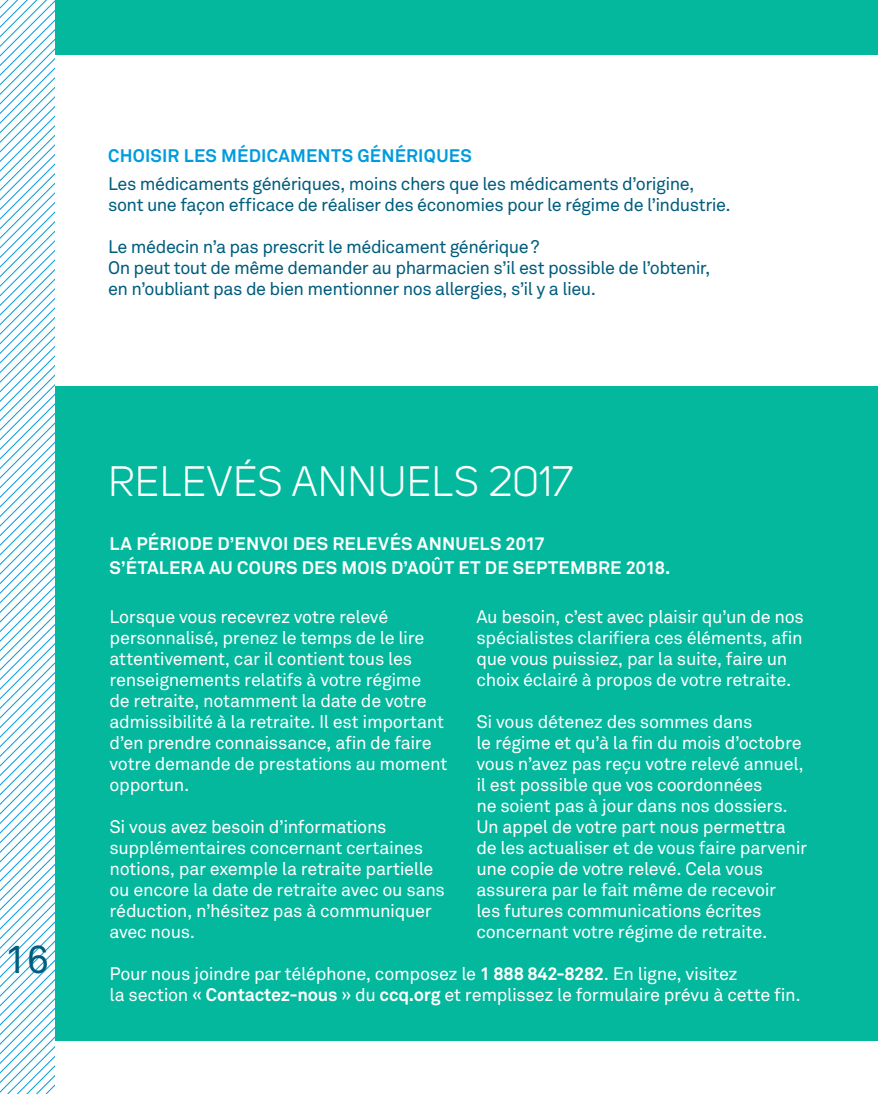
<style>
.page{position:relative;width:878px;height:1094px;background:#fff}
.page>*{position:absolute;margin:0;border:0;box-sizing:border-box;transform-origin:0 0}
.t1{font:42px "Uni Sans";letter-spacing:.02em;color:#fff}
.t2{font:39px "Akkurat Pro";color:#005d7d}
.t3{font:18px/21px "Akkurat Pro";letter-spacing:-.015em;color:#fff}
.t4{font:18px/21px "Akkurat Pro";letter-spacing:-.025em;color:#005d7d}
.t5{font:700 18px/24px "Akkurat Pro";letter-spacing:.01em;color:#fff}
.t6{font:700 18px "Akkurat Pro";letter-spacing:.01em;color:#009bde}
.s1{font-weight:700}
</style>
<div class="page">
<div style="left:44px;top:0;width:834px;height:54px;background:#03b89d"></div>
<div style="left:44px;top:386px;width:834px;height:654px;background:#03b89d"></div>
<svg style="left:0;top:0;width:55px;height:1094px"></svg>
<p class="t6" style="left:108px;top:145px;width:365px">CHOISIR LES MÉDICAMENTS GÉNÉRIQUES</p>
<p class="t4" style="left:108px;top:173px;width:624px">Les médicaments génériques, moins chers que les médicaments d’origine, sont une façon efficace de réaliser des économies pour le régime de l’industrie.</p>
<p class="t4" style="left:108px;top:236px;width:604px">Le médecin n’a pas prescrit le médicament générique?<br>On peut tout de même demander au pharmacien s’il est possible de l’obtenir, en n’oubliant pas de bien mentionner nos allergies, s’il y a lieu.</p>
<h2 class="t2" style="left:4px;top:936px;width:46px">16</h2>
<h1 class="t1" style="left:108px;top:457px;width:466px">RELEVÉS ANNUELS 2017</h1>
<p class="t5" style="left:110px;top:532px;width:562px">LA PÉRIODE D’ENVOI DES RELEVÉS ANNUELS 2017<br>S’ÉTALERA AU COURS DES MOIS D’AOÛT ET DE SEPTEMBRE 2018.</p>
<p class="t3" style="left:109px;top:606px;width:339px">Lorsque vous recevrez votre relevé personnalisé, prenez le temps de le lire attentivement, car il contient tous les renseignements relatifs à votre régime<br>de retraite, notamment la date de votre admissibilité à la retraite. Il est important d’en prendre connaissance, afin de faire votre demande de prestations au moment opportun.</p>
<p class="t3" style="left:109px;top:816px;width:337px">Si vous avez besoin d’informations supplémentaires concernant certaines notions, par exemple la retraite partielle ou encore la date de retraite avec ou sans réduction, n’hésitez pas à communiquer avec nous.</p>
<p class="t3" style="left:476px;top:606px;width:329px">Au besoin, c’est avec plaisir qu’un de nos spécialistes clarifiera ces éléments, afin que vous puissiez, par la suite, faire un choix éclairé à propos de votre retraite.</p>
<p class="t3" style="left:476px;top:711px;width:332px">Si vous détenez des sommes dans<br>le régime et qu’à la fin du mois d’octobre vous n’avez pas reçu votre relevé annuel, il est possible que vos coordonnées<br>ne soient pas à jour dans nos dossiers.<br>Un appel de votre part nous permettra de les actualiser et de vous faire parvenir une copie de votre relevé. Cela vous assurera par le fait même de recevoir<br>les futures communications écrites concernant votre régime de retraite.</p>
<p class="t3" style="left:109px;top:963px;width:692px">Pour nous joindre par téléphone, composez le <span class="s1">1 888 842-8282</span>. En ligne, visitez<br>la section « <span class="s1">Contactez-nous</span> » du <span class="s1">ccq.org</span> et remplissez le formulaire prévu à cette fin.</p>
</div>
